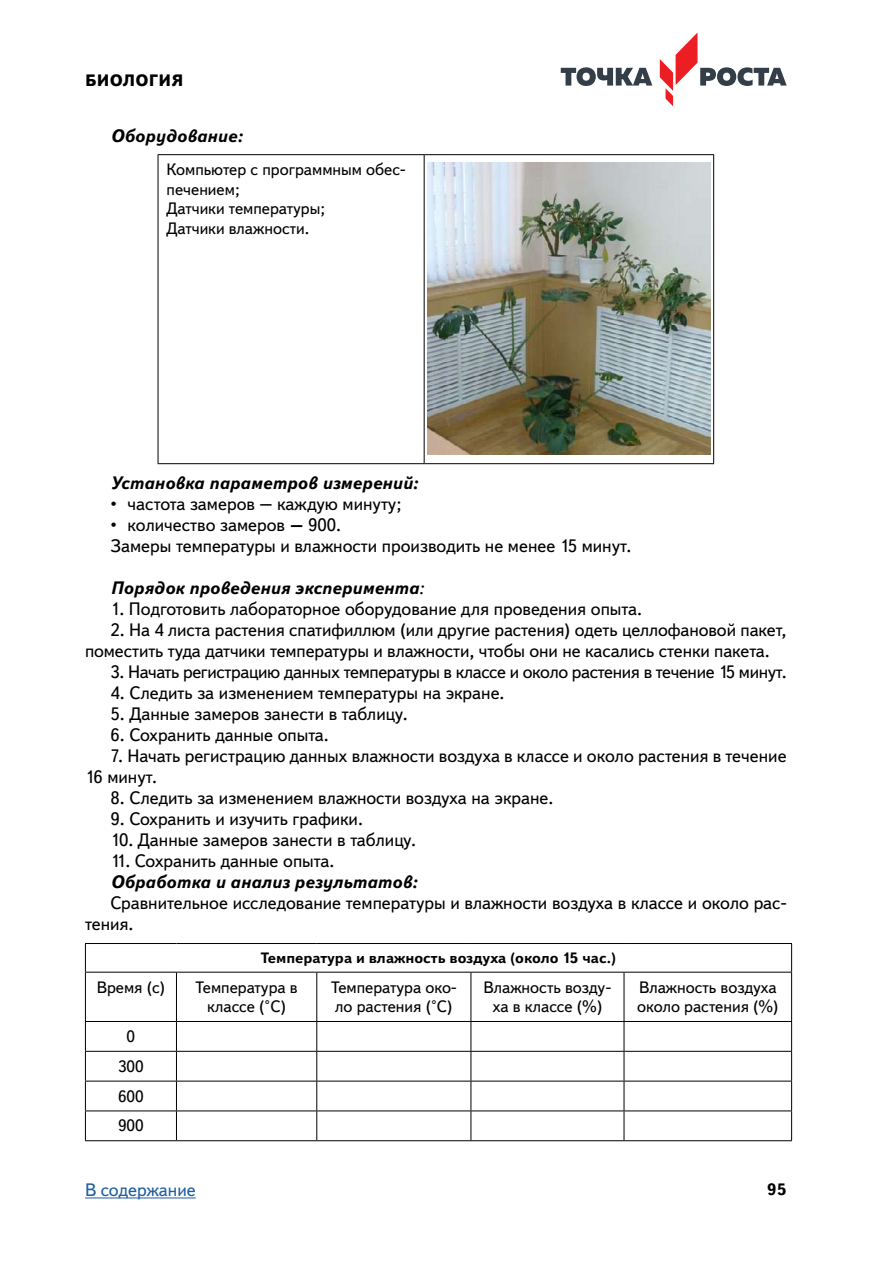
<style>
.page{position:relative;width:893px;height:1263px;background:#fff}
.page>*{position:absolute;margin:0;border:0;box-sizing:border-box;transform-origin:0 0}
.t1{font:18px/21px "Textbook New";color:#000}
.t2{font:italic 700 18px "Textbook New";color:#000}
.t3{font:18px "Textbook New";letter-spacing:-.02em;color:#000}
.t4{font:18px "Textbook New";color:#215e9e}
.t5{font:16.5px/19.5px "Textbook New";color:#000}
.t6{font:800 16.5px "Textbook New";letter-spacing:.01em;color:#000}
.t7{font:700 16.5px "Textbook New";color:#000}
.t8{font:700 15px "Textbook New";color:#000}
.s1{font-weight:700}
.s2{font-weight:400}
</style>
<div class="page">
<svg style="left:561px;top:67px;width:91px;height:19px"></svg>
<svg style="left:660px;top:32px;width:127px;height:74px"></svg>
<hr style="left:85px;top:1197px;width:111px;height:1px;background:#215e9e">
<hr style="left:158px;top:154px;width:266px;height:1px;background:#000">
<hr style="left:158px;top:155px;width:1px;height:308px;background:#000">
<hr style="left:158px;top:463px;width:266px;height:1px;background:#000">
<hr style="left:424px;top:154px;width:290px;height:1px;background:#000">
<hr style="left:424px;top:155px;width:1px;height:308px;background:#000">
<hr style="left:713px;top:155px;width:1px;height:308px;background:#000">
<hr style="left:424px;top:463px;width:290px;height:1px;background:#000">
<img style="left:427px;top:162px;width:283px;height:292px">
<hr style="left:85px;top:972px;width:1px;height:49px;background:#000">
<hr style="left:176px;top:972px;width:1px;height:49px;background:#000">
<hr style="left:316px;top:972px;width:1px;height:49px;background:#000">
<hr style="left:471px;top:972px;width:1px;height:49px;background:#000">
<hr style="left:624px;top:972px;width:1px;height:49px;background:#000">
<hr style="left:791px;top:972px;width:1px;height:49px;background:#000">
<hr style="left:85px;top:1021px;width:91px;height:1px;background:#000">
<hr style="left:176px;top:1021px;width:141px;height:1px;background:#000">
<hr style="left:317px;top:1021px;width:154px;height:1px;background:#000">
<hr style="left:471px;top:1021px;width:153px;height:1px;background:#000">
<hr style="left:624px;top:1021px;width:168px;height:1px;background:#000">
<hr style="left:85px;top:1051px;width:91px;height:1px;background:#000">
<hr style="left:176px;top:1051px;width:141px;height:1px;background:#000">
<hr style="left:317px;top:1051px;width:154px;height:1px;background:#000">
<hr style="left:471px;top:1051px;width:153px;height:1px;background:#000">
<hr style="left:624px;top:1051px;width:168px;height:1px;background:#000">
<hr style="left:85px;top:1081px;width:91px;height:1px;background:#000">
<hr style="left:176px;top:1081px;width:141px;height:1px;background:#000">
<hr style="left:317px;top:1081px;width:154px;height:1px;background:#000">
<hr style="left:471px;top:1081px;width:153px;height:1px;background:#000">
<hr style="left:624px;top:1081px;width:168px;height:1px;background:#000">
<hr style="left:85px;top:1110px;width:91px;height:1px;background:#000">
<svg style="left:85px;top:1022px;width:1px;height:118px"></svg>
<hr style="left:85px;top:1140px;width:91px;height:1px;background:#000">
<hr style="left:176px;top:1110px;width:141px;height:1px;background:#000">
<svg style="left:176px;top:1022px;width:1px;height:118px"></svg>
<hr style="left:176px;top:1140px;width:141px;height:1px;background:#000">
<hr style="left:317px;top:1110px;width:154px;height:1px;background:#000">
<svg style="left:316px;top:1022px;width:1px;height:118px"></svg>
<hr style="left:317px;top:1140px;width:154px;height:1px;background:#000">
<hr style="left:471px;top:1110px;width:153px;height:1px;background:#000">
<svg style="left:471px;top:1022px;width:1px;height:118px"></svg>
<hr style="left:471px;top:1140px;width:153px;height:1px;background:#000">
<hr style="left:624px;top:1110px;width:168px;height:1px;background:#000">
<svg style="left:624px;top:1022px;width:1px;height:118px"></svg>
<svg style="left:791px;top:1022px;width:1px;height:118px"></svg>
<hr style="left:624px;top:1140px;width:168px;height:1px;background:#000">
<hr style="left:85px;top:943px;width:91px;height:1px;background:#000">
<svg style="left:85px;top:944px;width:1px;height:28px"></svg>
<hr style="left:176px;top:943px;width:141px;height:1px;background:#000">
<hr style="left:317px;top:943px;width:154px;height:1px;background:#000">
<hr style="left:471px;top:943px;width:153px;height:1px;background:#000">
<hr style="left:624px;top:943px;width:168px;height:1px;background:#000">
<svg style="left:791px;top:944px;width:1px;height:28px"></svg>
<hr style="left:85px;top:972px;width:91px;height:1px;background:#000">
<hr style="left:176px;top:972px;width:141px;height:1px;background:#000">
<hr style="left:317px;top:972px;width:154px;height:1px;background:#000">
<hr style="left:471px;top:972px;width:153px;height:1px;background:#000">
<hr style="left:624px;top:972px;width:168px;height:1px;background:#000">
<p class="t6" style="left:85px;top:70px;width:100px">БИОЛОГИЯ</p>
<p class="t2" style="left:111px;top:124px;width:133px">Оборудование:</p>
<p class="t5" style="left:167px;top:160px;width:241px">Компьютер с программным обес&shy;печением;<br>Датчики температуры;<br>Датчики влажности.</p>
<p class="t2" style="left:111px;top:472px;width:308px">Установка параметров измерений:</p>
<p class="t1" style="left:111px;top:493px;width:292px">• частота замеров – каждую минуту;</p>
<p class="t1" style="left:111px;top:514px;width:522px">• количество замеров <span class="s1">–</span> 900.<br>Замеры температуры и влажности производить не менее 15 минут.</p>
<p class="t2" style="left:111px;top:577px;width:314px">Порядок проведения эксперимента<span class="s2">:</span></p>
<p class="t1" style="left:111px;top:598px;width:533px">1. Подготовить лабораторное оборудование для проведения опыта.</p>
<p class="t1" style="left:85px;top:619px;width:703px;text-indent:26px">2. На 4 листа растения спатифиллюм (или другие растения) одеть целлофановой пакет, поместить туда датчики температуры и влажности, чтобы они не касались стенки пакета.</p>
<p class="t3" style="left:111px;top:661px;width:678px">3. Начать регистрацию данных температуры в классе и около растения в течение 15 минут.</p>
<p class="t1" style="left:111px;top:682px;width:395px">4. Следить за изменением температуры на экране.</p>
<p class="t1" style="left:111px;top:703px;width:299px">5. Данные замеров занести в таблицу.</p>
<p class="t1" style="left:111px;top:724px;width:220px">6. Сохранить данные опыта.</p>
<p class="t1" style="left:85px;top:745px;width:703px;text-indent:26px">7. Начать регистрацию данных влажности воздуха в классе и около растения в течение<br>16 минут.</p>
<p class="t1" style="left:111px;top:787px;width:444px">8. Следить за изменением влажности воздуха на экране.</p>
<p class="t1" style="left:111px;top:808px;width:254px">9. Сохранить и изучить графики.</p>
<p class="t1" style="left:111px;top:829px;width:307px">10. Данные замеров занести в таблицу.</p>
<p class="t1" style="left:111px;top:850px;width:225px">11. Сохранить данные опыта.</p>
<p class="t2" style="left:111px;top:871px;width:308px">Обработка и анализ результатов:</p>
<p class="t1" style="left:85px;top:892px;width:703px;text-indent:26px">Сравнительное исследование температуры и влажности воздуха в классе и около рас&shy;тения.</p>
<p class="t8" style="left:261px;top:948px;width:357px">Температура и влажность воздуха (около 15 час.)</p>
<p class="t5" style="left:97px;top:977px;width:70px">Время (с)</p>
<p class="t5" style="left:195px;top:977px;width:104px;text-align:center">Температура в классе (°С)</p>
<p class="t5" style="left:331px;top:977px;width:127px">Температура око&shy;ло растения (°С)</p>
<p class="t5" style="left:484px;top:977px;width:129px;text-align:center">Влажность возду&shy;ха в классе (%)</p>
<p class="t5" style="left:637px;top:977px;width:143px">Влажность воздуха около растения (%)</p>
<p class="t5" style="left:118px;top:1021px;width:27px;line-height:29.8px;text-align:center">0<br>300<br>600<br>900</p>
<p class="t4" style="left:85px;top:1179px;width:112px">В содержание</p>
<p class="t7" style="left:767px;top:1179px;width:21px">95</p>
</div>
